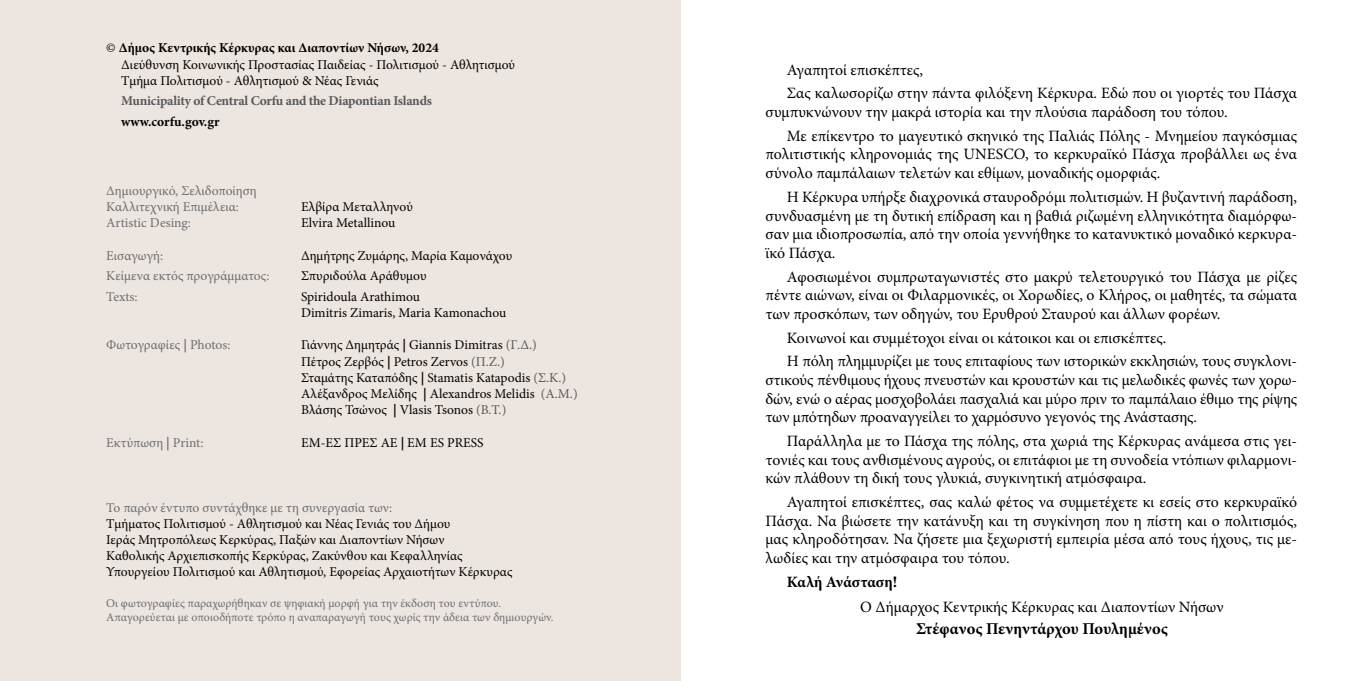
<style>
.page{position:relative;width:1361px;height:681px;background:#fff}
.page>*{position:absolute;margin:0;border:0;box-sizing:border-box;transform-origin:0 0}
.t1{font:700 16.5px "Minion Pro";color:#000}
.t2{font:15.75px/18.9px "Minion Pro";color:#000;text-align:justify}
.t3{font:700 15.75px "Minion Pro";letter-spacing:.005em;color:#000}
.t4{font:13.5px/16.2px "Minion Pro";color:#000}
.t5{font:13.5px/16.2px "Minion Pro";color:#6d6e71}
.t6{font:700 13.5px "Minion Pro";letter-spacing:-.02em;color:#58595b}
.t7{font:700 13.5px "Minion Pro";color:#000}
.t8{font:12px/14.4px "Minion Pro";color:#6d6e71}
.s1{font-weight:700}
.s2{color:#58595b}
</style>
<div class="page">
<div style="left:0;top:0;width:680px;height:680px;background:#ece5e0"></div>
<p class="t4" style="left:121px;top:40px;width:395px;text-indent:-15px">© <span class="s1">Δήμος Κεντρικής Κέρκυρας και Διαποντίων Νήσων, 2024<br></span>Διεύθυνση Κοινωνικής Προστασίας Παιδείας - Πολιτισμού - Αθλητισμού<br>Τμήμα Πολιτισμού - Αθλητισμού &amp; Νέας Γενιάς</p>
<p class="t6" style="left:121px;top:91px;width:312px">Municipality of Central Corfu and the Diapontian Islands</p>
<p class="t7" style="left:121px;top:112px;width:100px">www.corfu.gov.gr</p>
<p class="t5" style="left:106px;top:182px;width:152px">Δημιουργικό, Σελιδοποίηση<br>Καλλιτεχνική Επιμέλεια:</p>
<p class="t4" style="left:301px;top:199px;width:113px">Ελβίρα Μεταλληνού</p>
<p class="t5" style="left:106px;top:215px;width:86px">Artistic Desing:</p>
<p class="t4" style="left:301px;top:215px;width:96px">Elvira Metallinou</p>
<p class="t5" style="left:106px;top:247px;width:58px">Εισαγωγή:</p>
<p class="t4" style="left:301px;top:247px;width:213px">Δημήτρης Ζυμάρης, Μαρία Καμονάχου</p>
<p class="t5" style="left:106px;top:268px;width:165px">Κείμενα εκτός προγράμματος:</p>
<p class="t4" style="left:301px;top:268px;width:127px">Σπυριδούλα Αράθυμου</p>
<p class="t5" style="left:106px;top:288px;width:33px">Texts:</p>
<p class="t4" style="left:301px;top:288px;width:207px">Spiridoula Arathimou<br>Dimitris Zimaris, Maria Kamonachou</p>
<p class="t5" style="left:106px;top:337px;width:126px">Φωτογραφίες <span class="s1">|</span> Photos:</p>
<p class="t4" style="left:301px;top:337px;width:278px">Γιάννης Δημητράς <span class="s1">|</span> Giannis Dimitras <span class="s2">(Γ.Δ.)<br></span>Πέτρος Ζερβός <span class="s1">|</span> Petros Zervos <span class="s2">(Π.Ζ.)<br></span>Σταμάτης Καταπόδης <span class="s1">|</span> Stamatis Katapodis <span class="s2">(Σ.Κ.)<br></span>Αλέξανδρος Μελίδης <span class="s1">|</span> Alexandros Melidis <span class="s2">(Α.Μ.)<br></span>Bλάσης Τσώνος <span class="s1">|</span> Vlasis Tsonos <span class="s2">(Β.Τ.)</span></p>
<p class="t5" style="left:106px;top:434px;width:99px">Εκτύπωση <span class="s1">|</span> Print:</p>
<p class="t4" style="left:301px;top:434px;width:184px">ΕΜ-ΕΣ ΠΡΕΣ ΑΕ <span class="s1">|</span> EM ES PRESS</p>
<p class="t5" style="left:106px;top:499px;width:287px">Το παρόν έντυπο συντάχθηκε με τη συνεργασία των:</p>
<p class="t4" style="left:106px;top:515px;width:408px">Τμήματος Πολιτισμού - Αθλητισμού και Νέας Γενιάς του Δήμου<br>Ιεράς Μητροπόλεως Κερκύρας, Παξών και Διαποντίων Νήσων<br>Καθολικής Αρχιεπισκοπής Κερκύρας, Ζακύνθου και Κεφαλληνίας Υπουργείου Πολιτισμού και Αθλητισμού, Εφορείας Αρχαιοτήτων Κέρκυρας</p>
<p class="t8" style="left:106px;top:595px;width:449px">Οι φωτογραφίες παραχωρήθηκαν σε ψηφιακή μορφή για την έκδοση του εντύπου.<br>Απαγορεύεται με οποιοδήποτε τρόπο η αναπαραγωγή τους χωρίς την άδεια των δημιουργών.</p>
<p class="t2" style="left:787px;top:59px;width:512px;line-height:23.1px">Αγαπητοί επισκέπτες,<br>Σας καλωσορίζω στην πάντα φιλόξενη Κέρκυρα. Εδώ που οι γιορτές του Πάσχα</p>
<p class="t2" style="left:787px;top:101px;width:512px;line-height:23.1px;text-indent:-21px">συμπυκνώνουν την μακρά ιστορία και την πλούσια παράδοση του τόπου.<br>Με επίκεντρο το μαγευτικό σκηνικό της Παλιάς Πόλης - Μνημείου παγκόσμιας</p>
<p class="t2" style="left:765px;top:145px;width:533px">πολιτιστικής κληρονομιάς της UNESCO, το κερκυραϊκό Πάσχα προβάλλει ως ένα σύνολο παμπάλαιων τελετών και εθίμων, μοναδικής ομορφιάς.</p>
<p class="t2" style="left:765px;top:187px;width:533px;text-indent:21px">Η Κέρκυρα υπήρξε διαχρονικά σταυροδρόμι πολιτισμών. Η βυζαντινή παράδοση, συνδυασμένη με τη δυτική επίδραση και η βαθιά ριζωμένη ελληνικότητα διαμόρφω&shy;σαν μια ιδιοπροσωπία, από την οποία γεννήθηκε το κατανυκτικό μοναδικό κερκυρα&shy;ϊκό Πάσχα.</p>
<p class="t2" style="left:765px;top:267px;width:533px;text-indent:21px">Αφοσιωμένοι συμπρωταγωνιστές στο μακρύ τελετουργικό του Πάσχα με ρίζες πέντε αιώνων, είναι οι Φιλαρμονικές, οι Χορωδίες, ο Κλήρος, οι μαθητές, τα σώματα των προσκόπων, των οδηγών, του Ερυθρού Σταυρού και άλλων φορέων.</p>
<p class="t2" style="left:787px;top:326px;width:512px;line-height:23.1px">Κοινωνοί και συμμέτοχοι είναι οι κάτοικοι και οι επισκέπτες.<br>Η πόλη πλημμυρίζει με τους επιταφίους των ιστορικών εκκλησιών, τους συγκλονι-</p>
<p class="t2" style="left:765px;top:370px;width:533px">στικούς πένθιμους ήχους πνευστών και κρουστών και τις μελωδικές φωνές των χορω&shy;δών, ενώ ο αέρας μοσχοβολάει πασχαλιά και μύρο πριν το παμπάλαιο έθιμο της ρίψης των μπότηδων προαναγγείλει το χαρμόσυνο γεγονός της Ανάστασης.</p>
<p class="t2" style="left:765px;top:431px;width:533px;text-indent:21px">Παράλληλα με το Πάσχα της πόλης, στα χωριά της Κέρκυρας ανάμεσα στις γει&shy;τονιές και τους ανθισμένους αγρούς, οι επιτάφιοι με τη συνοδεία ντόπιων φιλαρμονι&shy;κών πλάθουν τη δική τους γλυκιά, συγκινητική ατμόσφαιρα.</p>
<p class="t2" style="left:765px;top:492px;width:533px;text-indent:21px">Αγαπητοί επισκέπτες, σας καλώ φέτος να συμμετέχετε κι εσείς στο κερκυραϊκό Πάσχα. Να βιώσετε την κατάνυξη και τη συγκίνηση που η πίστη και ο πολιτισμός, μας κληροδότησαν. Να ζήσετε μια ξεχωριστή εμπειρία μέσα από τους ήχους, τις με&shy;λωδίες και την ατμόσφαιρα του τόπου.</p>
<p class="t3" style="left:787px;top:570px;width:112px">Καλή Ανάσταση!</p>
<p class="t2" style="left:860px;top:597px;width:365px">Ο Δήμαρχος Κεντρικής Κέρκυρας και Διαποντίων Νήσων</p>
<p class="t1" style="left:916px;top:616px;width:253px">Στέφανος Πενηντάρχου Πουλημένος</p>
</div>
